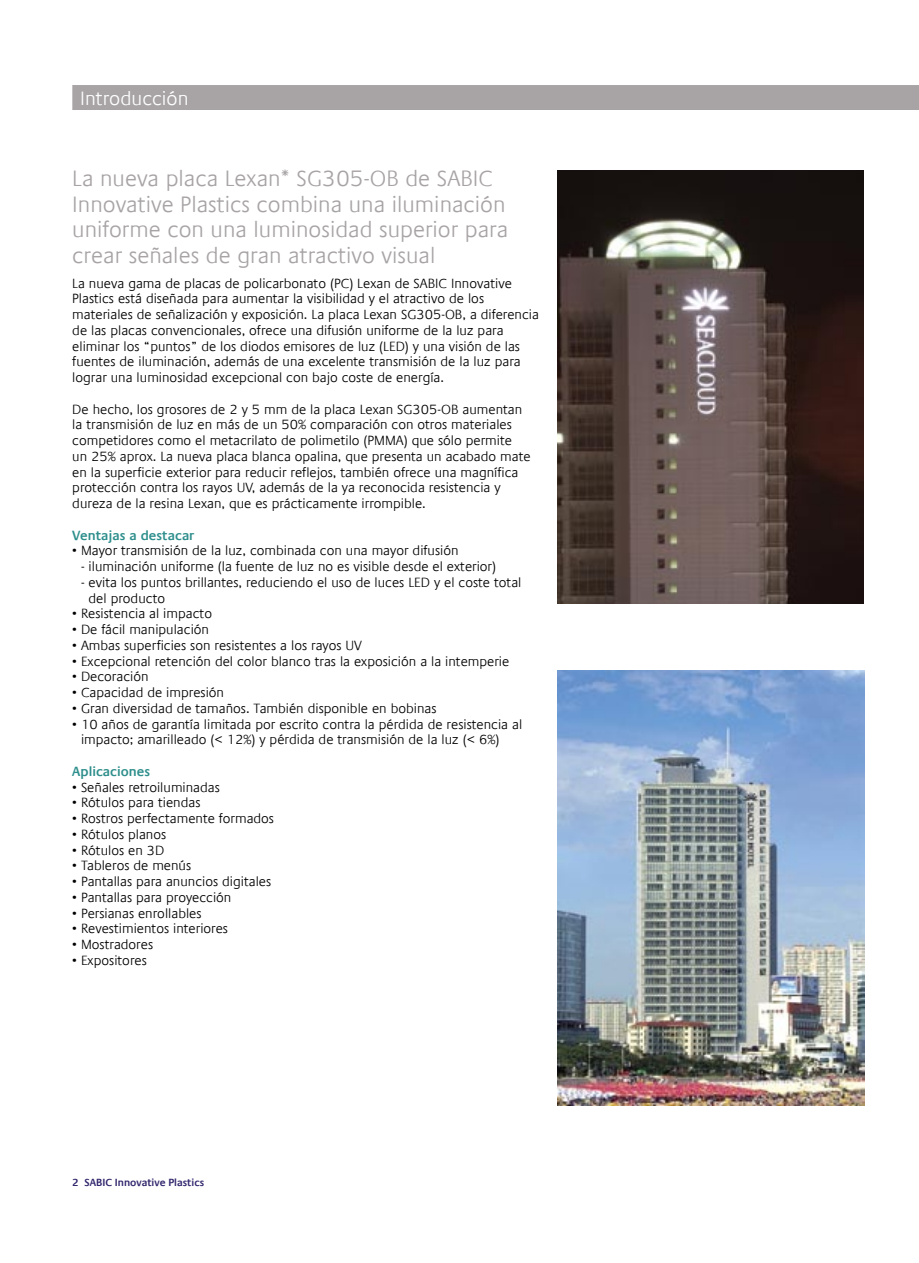
<style>
.page{position:relative;width:919px;height:1263px;background:#fff}
.page>*{position:absolute;margin:0;border:0;box-sizing:border-box;transform-origin:0 0}
.Normaal{font:300 22.5px/25.5px "Praxis Com";color:#a8a4a6}
.Normaal-2{font:300 19.5px "Praxis Com";color:#fff}
.Normaal-3{font:300 13.5px/15.8px "Praxis Com";color:#000}
.Normaal-4{font:600 13.5px "Praxis Com";color:#2e8f8c}
.t1{font:600 10.5px "Praxis Com";color:#30256c}
</style>
<div class="page">
<img style="left:557px;top:170px;width:306px;height:434px">
<img style="left:557px;top:671px;width:307px;height:434px">
<div style="left:72px;top:85px;width:846px;height:25px;background:#a8a4a6"></div>
<p class="Normaal-2" style="left:80px;top:87px;width:110px">Introducción</p>
<p class="Normaal" style="left:72px;top:166px;width:437px">La nueva placa Lexan* SG305-OB de SABIC Innovative Plastics combina una iluminación uniforme con una luminosidad superior para crear señales de gran atractivo visual</p>
<p class="Normaal-3" style="left:72px;top:275px;width:468px">La nueva gama de placas de policarbonato (PC) Lexan de SABIC Innovative Plastics está diseñada para aumentar la visibilidad y el atractivo de los materiales de señalización y exposición. La placa Lexan SG305-OB, a diferencia de las placas convencionales, ofrece una difusión uniforme de la luz para eliminar los “puntos” de los diodos emisores de luz (LED) y una visión de las fuentes de iluminación, además de una excelente transmisión de la luz para lograr una luminosidad excepcional con bajo coste de energía.</p>
<p class="Normaal-3" style="left:72px;top:401px;width:460px">De hecho, los grosores de 2 y 5 mm de la placa Lexan SG305-OB aumentan la transmisión de luz en más de un 50% comparación con otros materiales competidores como el metacrilato de polimetilo (PMMA) que sólo permite<br>un 25% aprox. La nueva placa blanca opalina, que presenta un acabado mate en la superficie exterior para reducir reflejos, también ofrece una magnífica protección contra los rayos UV, además de la ya reconocida resistencia y dureza de la resina Lexan, que es prácticamente irrompible.</p>
<p class="Normaal-4" style="left:72px;top:527px;width:124px">Ventajas a destacar</p>
<p class="Normaal-3" style="left:72px;top:543px;width:388px">• Mayor transmisión de la luz, combinada con una mayor difusión</p>
<p class="Normaal-3" style="left:81px;top:559px;width:416px">- iluminación uniforme (la fuente de luz no es visible desde el exterior)</p>
<p class="Normaal-3" style="left:89px;top:574px;width:434px;text-indent:-8px">- evita los puntos brillantes, reduciendo el uso de luces LED y el coste total del producto</p>
<p class="Normaal-3" style="left:72px;top:606px;width:141px">• Resistencia al impacto</p>
<p class="Normaal-3" style="left:72px;top:622px;width:138px">• De fácil manipulación</p>
<p class="Normaal-3" style="left:72px;top:637px;width:291px">• Ambas superficies son resistentes a los rayos UV</p>
<p class="Normaal-3" style="left:72px;top:653px;width:438px">• Excepcional retención del color blanco tras la exposición a la intemperie</p>
<p class="Normaal-3" style="left:72px;top:669px;width:78px">• Decoración</p>
<p class="Normaal-3" style="left:72px;top:685px;width:153px">• Capacidad de impresión</p>
<p class="Normaal-3" style="left:72px;top:700px;width:366px">• Gran diversidad de tamaños. También disponible en bobinas</p>
<p class="Normaal-3" style="left:81px;top:716px;width:442px;text-indent:-9px">• 10 años de garantía limitada por escrito contra la pérdida de resistencia al impacto; amarilleado (&lt; 12%) y pérdida de transmisión de la luz (&lt; 6%)</p>
<p class="Normaal-4" style="left:72px;top:763px;width:79px">Aplicaciones</p>
<p class="Normaal-3" style="left:72px;top:779px;width:149px">• Señales retroiluminadas</p>
<p class="Normaal-3" style="left:72px;top:795px;width:130px">• Rótulos para tiendas</p>
<p class="Normaal-3" style="left:72px;top:811px;width:203px">• Rostros perfectamente formados</p>
<p class="Normaal-3" style="left:72px;top:826px;width:95px">• Rótulos planos</p>
<p class="Normaal-3" style="left:72px;top:842px;width:93px">• Rótulos en 3D</p>
<p class="Normaal-3" style="left:72px;top:858px;width:120px">• Tableros de menús</p>
<p class="Normaal-3" style="left:72px;top:874px;width:200px">• Pantallas para anuncios digitales</p>
<p class="Normaal-3" style="left:72px;top:889px;width:161px">• Pantallas para proyección</p>
<p class="Normaal-3" style="left:72px;top:905px;width:131px">• Persianas enrollables</p>
<p class="Normaal-3" style="left:72px;top:921px;width:157px">• Revestimientos interiores</p>
<p class="Normaal-3" style="left:72px;top:937px;width:82px">• Mostradores</p>
<p class="Normaal-3" style="left:72px;top:952px;width:76px">• Expositores</p>
<p class="t1" style="left:72px;top:1176px;width:133px">2 SABIC Innovative Plastics</p>
</div>
